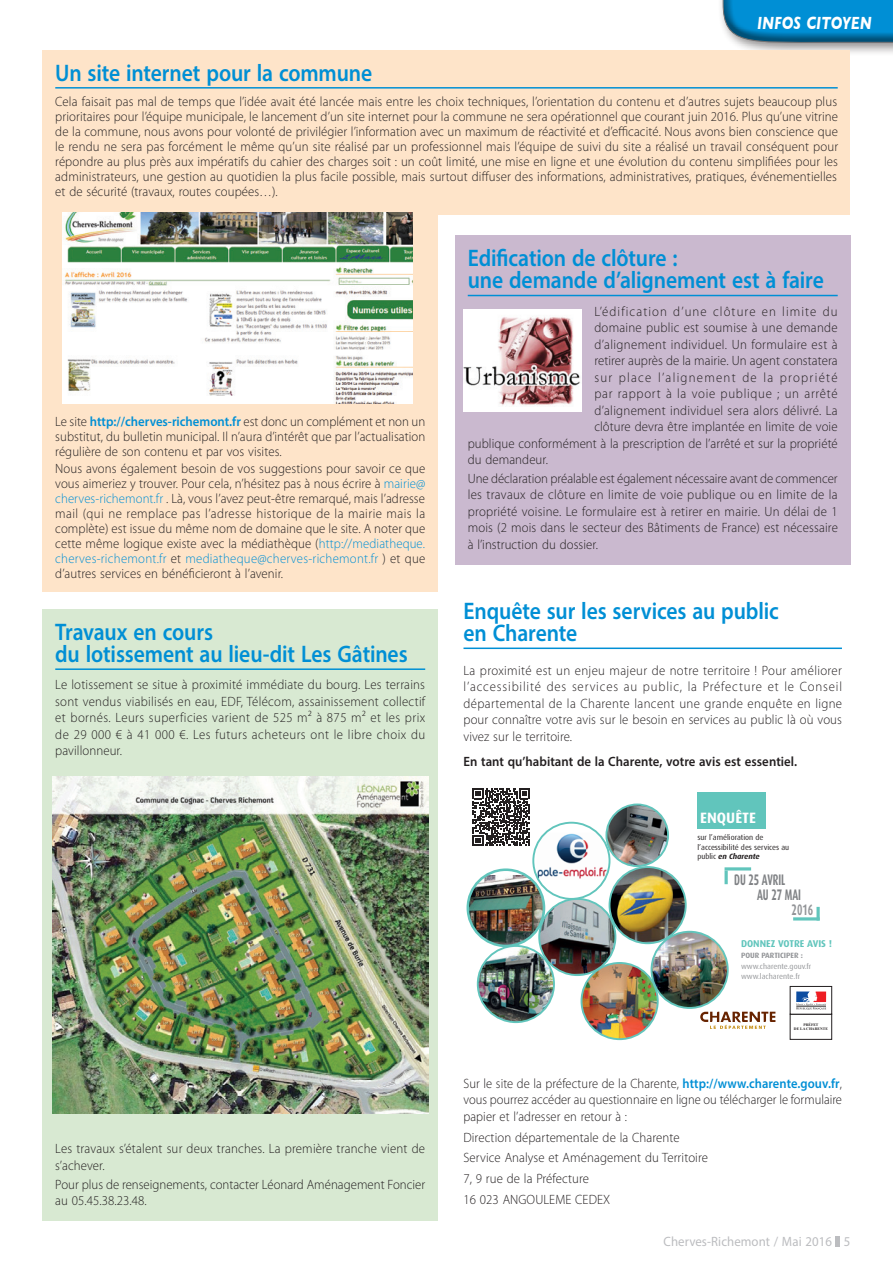
<style>
.page{position:relative;width:893px;height:1263px;background:#fff}
.page>*{position:absolute;margin:0;border:0;box-sizing:border-box;transform-origin:0 0}
.t1{font:600 24px/22.5px "Myriad Pro";letter-spacing:-.005em;color:#008fd5;scale:.9 1}
.t2{font:italic 700 18px "Gill Sans";letter-spacing:.005em;color:#fff;scale:.8 1}
.t3{font:700 15.3px/14.7px "Dax OT";color:#808285;scale:.62 1}
.t4{font:700 15.3px "Dax OT";color:#939598;scale:.62 1}
.t5{font:700 15px "Dax OT";color:#fff}
.t6{font:300 13.5px/15px "Myriad Pro";letter-spacing:.005em;color:#231f20;text-align:justify;scale:.95 1}
.t7{font:300 13.5px/16.5px "Myriad Pro";letter-spacing:.005em;color:#231f20;text-align:justify;scale:.93 1}
.t8{font:600 13.5px "Myriad Pro";letter-spacing:.005em;color:#231f20;scale:.95 1}
.t9{font:300 13.5px "Myriad Pro";letter-spacing:.025em;color:#231f20;scale:.95 1}
.t10{font:300 13.5px "Myriad Pro";letter-spacing:.03em;color:#231f20;scale:.95 1}
.t11{font:300 13.5px "Myriad Pro";letter-spacing:.085em;color:#231f20;scale:.95 1}
.t12{font:300 13.5px "Myriad Pro";letter-spacing:.055em;color:#231f20;scale:.95 1}
.t13{font:300 13.5px "Myriad Pro";letter-spacing:.1em;color:#231f20;scale:.95 1}
.t14{font:13.5px "Myriad Pro";letter-spacing:.005em;color:#bcbdc0;scale:.95 1}
.t15{font:700 9.9px "Dax OT";color:#61c5bc}
.t16{font:7.65px/9.1px "Dax OT";color:#231f20}
.t17{font:7.65px/10.8px "Dax OT";color:#939598}
.t18{font:700 7.65px "Dax OT";color:#939598}
.t19{font:700 3.75px/4.7px "Times New Roman";color:#231f20;text-align:center}
.s1{font-weight:600;color:#008fd5}
.s2{color:#008fd5}
.s3{font-weight:700;font-style:italic}
</style>
<div class="page">
<div style="left:718px;top:0;width:175px;height:56px;background:#231f20;opacity:.5"></div>
<div style="left:721px;top:0;width:172px;height:44px;background:#231f20;opacity:.5"></div>
<hr style="left:836px;top:1236px;width:4px;height:11px;background:#bcbdc0">
<hr style="left:463px;top:647px;width:379px;height:2px;background:#008fd5">
<div style="left:455px;top:235px;width:395px;height:329px;background:#cab9cf"></div>
<hr style="left:468px;top:295px;width:370px;height:1px;background:#008fd5">
<div style="left:43px;top:609px;width:395px;height:611px;background:#d8e9d2"></div>
<hr style="left:55px;top:668px;width:370px;height:2px;background:#008fd5">
<div style="left:43px;top:50px;width:807px;height:165px;background:#fee4c9"></div>
<hr style="left:55px;top:87px;width:783px;height:2px;background:#008fd5">
<div style="left:43px;top:207px;width:395px;height:385px;background:#fee4c9"></div>
<img style="left:62px;top:212px;width:350px;height:191px">
<img style="left:463px;top:309px;width:119px;height:103px">
<img style="left:52px;top:777px;width:376px;height:336px">
<div style="left:697px;top:792px;width:69px;height:36px;background:#61c5bc"></div>
<img style="left:468px;top:875px;width:76px;height:71px">
<div style="left:467px;top:868px;width:78px;height:79px;border:3px solid #61c5bc;border-radius:50%"></div>
<img style="left:609px;top:867px;width:77px;height:76px;border-radius:38px">
<div style="left:609px;top:866px;width:78px;height:78px;border:2px solid #61c5bc;border-radius:50%"></div>
<img style="left:539px;top:899px;width:76px;height:76px;border-radius:38px">
<div style="left:538px;top:898px;width:78px;height:78px;border:2px solid #61c5bc;border-radius:50%"></div>
<img style="left:478px;top:946px;width:76px;height:76px;border-radius:38px">
<div style="left:477px;top:945px;width:78px;height:78px;border:2px solid #61c5bc;border-radius:50%"></div>
<img style="left:606px;top:804px;width:62px;height:62px;border-radius:31px">
<div style="left:605px;top:803px;width:64px;height:64px;border:2px solid #61c5bc;border-radius:50%"></div>
<img style="left:537px;top:833px;width:70px;height:47px">
<div style="left:532px;top:822px;width:78px;height:78px;border:2px solid #61c5bc;border-radius:50%"></div>
<img style="left:581px;top:963px;width:77px;height:76px;border-radius:38px">
<div style="left:581px;top:962px;width:78px;height:78px;border:2px solid #61c5bc;border-radius:50%"></div>
<svg style="left:724px;top:872px;width:4px;height:11px"></svg>
<hr style="left:726px;top:867px;width:23px;height:3px;background:#61c5bc">
<svg style="left:816px;top:908px;width:4px;height:11px"></svg>
<hr style="left:795px;top:917px;width:23px;height:3px;background:#61c5bc">
<div style="left:790px;top:1014px;width:42px;height:25px;border:1px solid #231f20"></div>
<div style="left:790px;top:986px;width:42px;height:28px;border:1px solid #231f20"></div>
<svg style="left:796px;top:991px;width:30px;height:19px"></svg>
<svg style="left:473px;top:788px;width:57px;height:58px"></svg>
<svg style="left:700px;top:1012px;width:75px;height:17px"></svg>
<img style="left:651px;top:932px;width:77px;height:76px;border-radius:38px">
<div style="left:651px;top:931px;width:78px;height:78px;border:2px solid #61c5bc;border-radius:50%"></div>
<h2 class="t2" style="left:757px;top:13px;width:145px">INFOS CITOYEN</h2>
<h1 class="t1" style="left:55px;top:61px;width:354px">Un site internet pour la commune</h1>
<p class="t6" style="left:55px;top:94px;width:826px">Cela faisait pas mal de temps que l’idée avait été lancée mais entre les choix techniques, l’orientation du contenu et d’autres sujets beaucoup plus prioritaires pour l’équipe municipale, le lancement d’un site internet pour la commune ne sera opérationnel que courant juin 2016. Plus qu’une vitrine de la commune, nous avons pour volonté de privilégier l’information avec un maximum de réactivité et d’efficacité. Nous avons bien conscience que le rendu ne sera pas forcément le même qu’un site réalisé par un professionnel mais l’équipe de suivi du site a réalisé un travail conséquent pour répondre au plus près aux impératifs du cahier des charges soit : un coût limité, une mise en ligne et une évolution du contenu simplifiées pour les administrateurs, une gestion au quotidien la plus facile possible, mais surtout diffuser des informations, administratives, pratiques, événementielles et de sécurité (travaux, routes coupées…).</p>
<p class="t6" style="left:55px;top:414px;width:391px">Le site <span class="s1">http://cherves-richemont.fr</span> est donc un complément et non un substitut, du bulletin municipal. Il n’aura d’intérêt que par l’actualisation régulière de son contenu et par vos visites.</p>
<p class="t6" style="left:55px;top:461px;width:391px">Nous avons également besoin de vos suggestions pour savoir ce que vous aimeriez y trouver. Pour cela, n’hésitez pas à nous écrire à <span class="s2">mairie@ cherves-richemont.fr</span> . Là, vous l’avez peut-être remarqué, mais l’adresse mail (qui ne remplace pas l’adresse historique de la mairie mais la complète) est issue du même nom de domaine que le site. A noter que cette même logique existe avec la médiathèque (<span class="s2">http://mediatheque. cherves-richemont.fr</span> et <span class="s2">mediatheque@cherves-richemont.fr</span> ) et que d’autres services en bénéficieront à l’avenir.</p>
<h1 class="t1" style="left:55px;top:620px;width:393px">Travaux en cours<br>du lotissement au lieu-dit Les Gâtines</h1>
<p class="t6" style="left:55px;top:676px;width:391px;line-height:16.5px">Le lotissement se situe à proximité immédiate du bourg. Les terrains sont vendus viabilisés en eau, EDF, Télécom, assainissement collectif et bornés. Leurs superficies varient de 525 m² à 875 m² et les prix de 29 000 € à 41 000 €. Les futurs acheteurs ont le libre choix du pavillonneur.</p>
<p class="t6" style="left:55px;top:1140px;width:391px;line-height:16.5px">Les travaux s’étalent sur deux tranches. La première tranche vient de s’achever.</p>
<p class="t6" style="left:55px;top:1175px;width:391px;line-height:16.5px">Pour plus de renseignements, contacter Léonard Aménagement Foncier au 05.45.38.23.48.</p>
<h1 class="t1" style="left:468px;top:246px;width:397px">Edification de clôture :<br>une demande d’alignement est à faire</h1>
<p class="t11" style="left:594px;top:303px;width:258px">L’édification d’une clôture en limite du</p>
<p class="t6" style="left:594px;top:320px;width:258px">domaine public est soumise à une demande</p>
<p class="t10" style="left:594px;top:336px;width:258px">d’alignement individuel. Un formulaire est à</p>
<p class="t6" style="left:594px;top:353px;width:258px">retirer auprès de la mairie. Un agent constatera</p>
<p class="t13" style="left:594px;top:369px;width:257px">sur place l’alignement de la propriété</p>
<p class="t12" style="left:594px;top:385px;width:258px">par rapport à la voie publique ; un arrêté</p>
<p class="t9" style="left:594px;top:402px;width:258px">d’alignement individuel sera alors délivré. La</p>
<p class="t6" style="left:594px;top:419px;width:258px">clôture devra être implantée en limite de voie</p>
<p class="t6" style="left:468px;top:435px;width:391px">publique conformément à la prescription de l’arrêté et sur la propriété</p>
<p class="t6" style="left:468px;top:452px;width:86px">du demandeur.</p>
<p class="t6" style="left:468px;top:470px;width:391px;line-height:16.5px">Une déclaration préalable est également nécessaire avant de commencer les travaux de clôture en limite de voie publique ou en limite de la propriété voisine. Le formulaire est à retirer en mairie. Un délai de 1 mois (2 mois dans le secteur des Bâtiments de France) est nécessaire à l’instruction du dossier.</p>
<h1 class="t1" style="left:463px;top:599px;width:352px">Enquête sur les services au public en Charente</h1>
<p class="t6" style="left:463px;top:662px;width:400px;line-height:16.5px">La proximité est un enjeu majeur de notre territoire ! Pour améliorer l’accessibilité des services au public, la Préfecture et le Conseil départemental de la Charente lancent une grande enquête en ligne pour connaître votre avis sur le besoin en services au public là où vous vivez sur le territoire.</p>
<p class="t8" style="left:463px;top:752px;width:353px">En tant qu’habitant de la Charente, votre avis est essentiel.</p>
<p class="t5" style="left:700px;top:810px;width:57px">ENQUÊTE</p>
<p class="t16" style="left:697px;top:833px;width:93px">sur l’amélioration de l’accessibilité des services au public <span class="s3">en Charente</span></p>
<p class="t3" style="left:757px;top:873px;width:72px;text-indent:-23px">DU 25 AVRIL<br>AU 27 MAI</p>
<p class="t4" style="left:792px;top:901px;width:36px">2016</p>
<p class="t15" style="left:741px;top:938px;width:92px">DONNEZ VOTRE AVIS !</p>
<p class="t18" style="left:741px;top:951px;width:63px">POUR PARTICIPER :</p>
<p class="t17" style="left:741px;top:960px;width:72px">www.charente.gouv.fr www.lacharente.fr</p>
<p class="t19" style="left:794px;top:1022px;width:35px">PRÉFET<br>DE LA CHARENTE</p>
<p class="t7" style="left:463px;top:1075px;width:408px">Sur le site de la préfecture de la Charente, <span class="s1">http://www.charente.gouv.fr</span>, vous pourrez accéder au questionnaire en ligne ou télécharger le formulaire papier et l’adresser en retour à :</p>
<p class="t6" style="left:463px;top:1126px;width:259px;line-height:20.7px;text-align:left">Direction départementale de la Charente Service Analyse et Aménagement du Territoire 7, 9 rue de la Préfecture<br>16 023 ANGOULEME CEDEX</p>
<p class="t14" style="left:663px;top:1233px;width:198px">Cherves-Richemont / Mai 2016 5</p>
</div>
